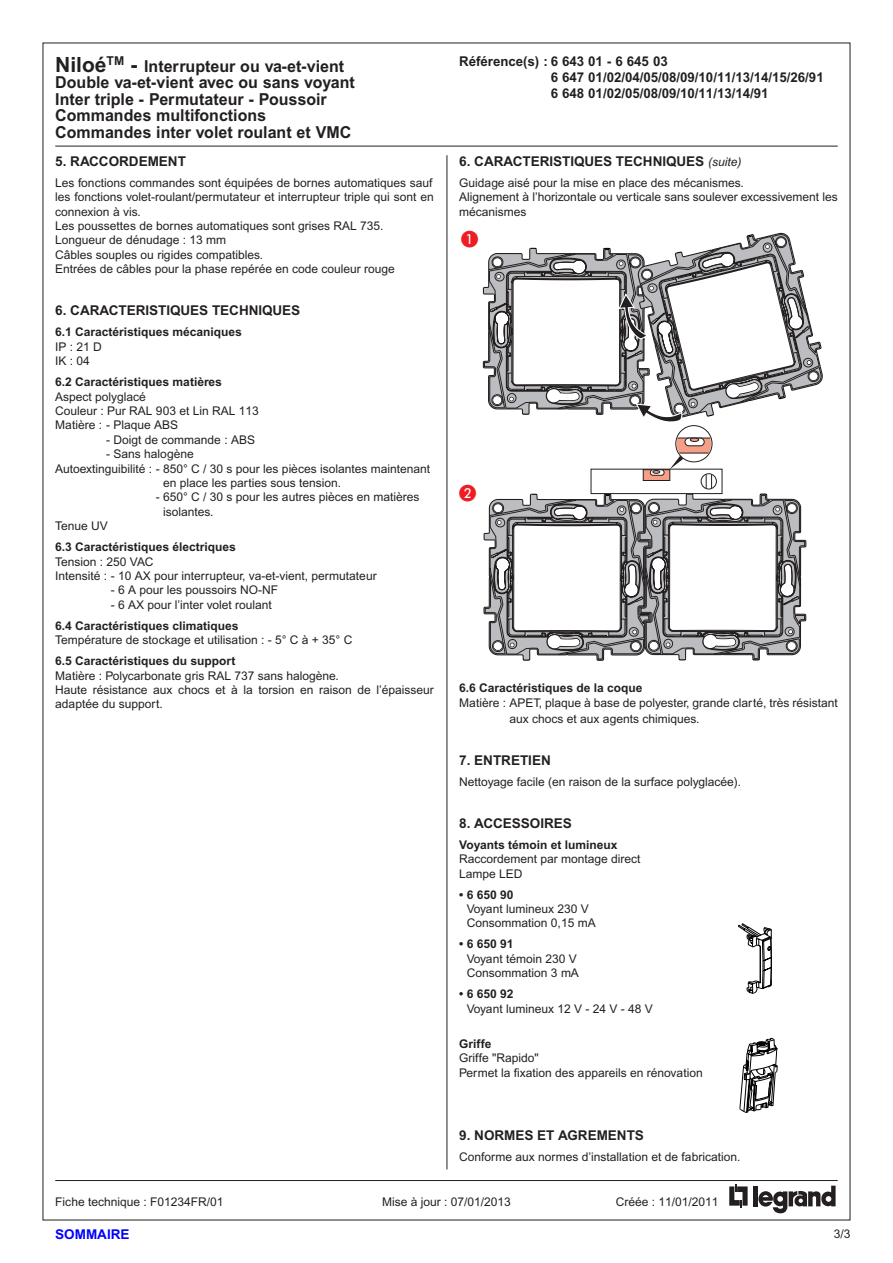
<style>
.page{position:relative;width:893px;height:1263px;background:#fff}
.page>*{position:absolute;margin:0;border:0;box-sizing:border-box;transform-origin:0 0}
.t1{font:700 16.5px/16.5px "Arial";color:#231f20}
.t2{font:700 13.5px/16.2px "Arial";color:#231f20}
.t3{font:700 13.5px "Arial";color:#00f}
.t4{font:12px/14.4px "Arial";color:#231f20}
.t5{font:700 12px "Arial";color:#231f20}
.s1{font-size:21px}
.s2{font-weight:400;font-style:italic;font-size:12px}
</style>
<div class="page">
<hr style="left:55px;top:1180px;width:783px;height:1px;background:#231f20">
<svg style="left:729px;top:1185px;width:19px;height:22px"></svg>
<div style="left:753px;top:1185px;width:5px;height:21px;background:#231f20"></div>
<svg style="left:758px;top:1185px;width:78px;height:28px"></svg>
<hr style="left:55px;top:146px;width:783px;height:1px;background:#231f20">
<hr style="left:446px;top:155px;width:1px;height:1014px;background:#231f20">
<svg style="left:738px;top:923px;width:34px;height:71px"></svg>
<svg style="left:739px;top:1038px;width:39px;height:75px"></svg>
<div style="left:675px;top:425px;width:37px;height:37px;border:1px solid #231f20;border-radius:50%"></div>
<svg style="left:483px;top:438px;width:324px;height:223px"></svg>
<svg style="left:482px;top:232px;width:341px;height:190px"></svg>
<h1 class="t1" style="left:55px;top:58px;width:301px"><span class="s1">Niloé</span><sup>TM</sup> <span class="s1">-</span> Interrupteur ou va-et-vient Double va-et-vient avec ou sans voyant Inter triple - Permutateur - Poussoir Commandes multifonctions Commandes inter volet roulant et VMC</h1>
<p class="t2" style="left:55px;top:153px;width:132px">5. RACCORDEMENT</p>
<p class="t4" style="left:55px;top:175px;width:380px">Les fonctions commandes sont équipées de bornes automatiques sauf les fonctions volet-roulant/permutateur et interrupteur triple qui sont en connexion à vis.<br>Les poussettes de bornes automatiques sont grises RAL 735.<br>Longueur de dénudage : 13 mm<br>Câbles souples ou rigides compatibles.<br>Entrées de câbles pour la phase repérée en code couleur rouge</p>
<p class="t2" style="left:55px;top:302px;width:246px">6. CARACTERISTIQUES TECHNIQUES</p>
<p class="t5" style="left:55px;top:325px;width:188px">6.1 Caractéristiques mécaniques</p>
<p class="t4" style="left:55px;top:339px;width:48px">IP : 21 D<br>IK : 04</p>
<p class="t5" style="left:55px;top:375px;width:168px">6.2 Caractéristiques matières</p>
<p class="t4" style="left:55px;top:389px;width:205px">Aspect polyglacé<br>Couleur : Pur RAL 903 et Lin RAL 113<br>Matière : - Plaque ABS</p>
<p class="t4" style="left:106px;top:432px;width:150px">- Doigt de commande : ABS</p>
<p class="t4" style="left:106px;top:447px;width:89px">- Sans halogène</p>
<p class="t4" style="left:55px;top:461px;width:376px">Autoextinguibilité : - 850° C / 30 s pour les pièces isolantes maintenant</p>
<p class="t4" style="left:163px;top:475px;width:180px">en place les parties sous tension.</p>
<p class="t4" style="left:163px;top:490px;width:258px;text-indent:-7px">- 650° C / 30 s pour les autres pièces en matières isolantes.</p>
<p class="t4" style="left:55px;top:519px;width:54px">Tenue UV</p>
<p class="t5" style="left:55px;top:540px;width:182px">6.3 Caractéristiques électriques</p>
<p class="t4" style="left:55px;top:554px;width:323px">Tension : 250 VAC<br>Intensité : - 10 AX pour interrupteur, va-et-vient, permutateur</p>
<p class="t4" style="left:111px;top:583px;width:169px">- 6 A pour les poussoirs NO-NF</p>
<p class="t4" style="left:111px;top:597px;width:162px">- 6 AX pour l’inter volet roulant</p>
<p class="t5" style="left:55px;top:618px;width:185px">6.4 Caractéristiques climatiques</p>
<p class="t4" style="left:55px;top:633px;width:299px">Température de stockage et utilisation : - 5° C à + 35° C</p>
<p class="t5" style="left:55px;top:654px;width:182px">6.5 Caractéristiques du support</p>
<p class="t4" style="left:55px;top:668px;width:380px">Matière : Polycarbonate gris RAL 737 sans halogène.<br>Haute résistance aux chocs et à la torsion en raison de l’épaisseur adaptée du support.</p>
<p class="t2" style="left:551px;top:53px;width:274px;text-indent:-91px">Référence(s) : 6 643 01 - 6 645 03<br>6 647 01/02/04/05/08/09/10/11/13/14/15/26/91<br>6 648 01/02/05/08/09/10/11/13/14/91</p>
<p class="t2" style="left:459px;top:153px;width:284px">6. CARACTERISTIQUES TECHNIQUES <span class="s2">(suite)</span></p>
<p class="t4" style="left:459px;top:175px;width:380px">Guidage aisé pour la mise en place des mécanismes.<br>Alignement à l’horizontale ou verticale sans soulever excessivement les mécanismes</p>
<p class="t5" style="left:459px;top:681px;width:185px">6.6 Caractéristiques de la coque</p>
<p class="t4" style="left:509px;top:694px;width:330px;line-height:16.2px;text-indent:-50px">Matière : APET, plaque à base de polyester, grande clarté, très résistant aux chocs et aux agents chimiques.</p>
<p class="t2" style="left:459px;top:752px;width:93px">7. ENTRETIEN</p>
<p class="t4" style="left:459px;top:774px;width:283px">Nettoyage facile (en raison de la surface polyglacée).</p>
<p class="t2" style="left:459px;top:815px;width:114px">8. ACCESSOIRES</p>
<p class="t5" style="left:459px;top:837px;width:160px">Voyants témoin et lumineux</p>
<p class="t4" style="left:459px;top:852px;width:183px">Raccordement par montage direct<br>Lampe LED</p>
<p class="t5" style="left:459px;top:887px;width:56px">• 6 650 90</p>
<p class="t4" style="left:467px;top:901px;width:130px">Voyant lumineux 230 V<br>Consommation 0,15 mA</p>
<p class="t5" style="left:459px;top:937px;width:56px">• 6 650 91</p>
<p class="t4" style="left:467px;top:951px;width:114px">Voyant témoin 230 V<br>Consommation 3 mA</p>
<p class="t5" style="left:459px;top:987px;width:56px">• 6 650 92</p>
<p class="t4" style="left:467px;top:1001px;width:187px">Voyant lumineux 12 V - 24 V - 48 V</p>
<p class="t5" style="left:459px;top:1037px;width:34px">Griffe</p>
<p class="t4" style="left:459px;top:1051px;width:245px">Griffe "Rapido"<br>Permet la fixation des appareils en rénovation</p>
<p class="t2" style="left:459px;top:1127px;width:186px">9. NORMES ET AGREMENTS</p>
<p class="t4" style="left:459px;top:1149px;width:283px">Conforme aux normes d’installation et de fabrication.</p>
<p class="t4" style="left:55px;top:1194px;width:170px">Fiche technique : F01234FR/01</p>
<p class="t4" style="left:382px;top:1194px;width:130px">Mise à jour : 07/01/2013</p>
<p class="t4" style="left:616px;top:1194px;width:104px">Créée : 11/01/2011</p>
<p class="t3" style="left:55px;top:1226px;width:76px">SOMMAIRE</p>
<p class="t4" style="left:834px;top:1227px;width:18px">3/3</p>
</div>
